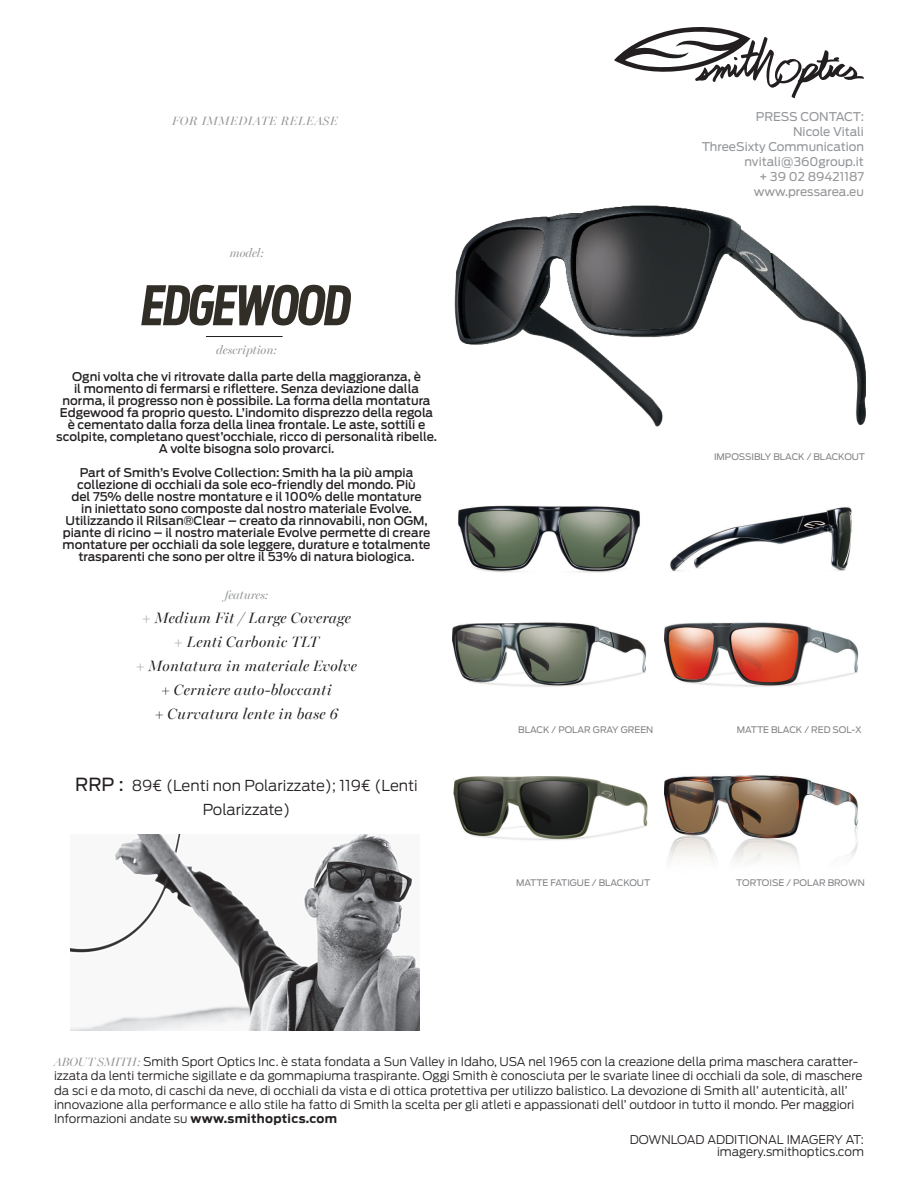
<style>
.page{position:relative;width:918px;height:1188px;background:#fff}
.page>*{position:absolute;margin:0;border:0;box-sizing:border-box;transform-origin:0 0}
.t1{font:italic 700 54px "Antenna Extra Cond";letter-spacing:-.025em;color:#312e27}
.t2{font:italic 15px/24px "Miller Banner";letter-spacing:.025em;color:#231f20;text-align:center}
.t3{font:300 15px/24px "Antenna";color:#231f20;text-align:center}
.t4{font:500 12px/12px "Antenna";color:#231f20;text-align:center}
.t5{font:300 12px/14.4px "Antenna";color:#231f20}
.t6{font:12px/15px "Antenna";color:#939598;text-align:right}
.t7{font:italic 12px "Miller Banner";color:#939598}
.t8{font:italic 12px "Miller Banner";letter-spacing:.05em;color:#939598}
.t9{font:italic 12px "Miller Banner";color:#999794}
.t10{font:9px "Antenna";color:#808285}
.s1{color:#939598}
.s2{font-weight:400;font-size:18px}
.s3{font-family:"Miller Banner";font-weight:400;font-style:italic;color:#939598}
.s4{font-weight:700}
</style>
<div class="page">
<svg style="left:614px;top:27px;width:250px;height:72px"></svg>
<img style="left:452px;top:622px;width:194px;height:65px">
<img style="left:458px;top:505px;width:182px;height:68px">
<img style="left:664px;top:622px;width:195px;height:65px">
<img style="left:670px;top:507px;width:182px;height:65px">
<img style="left:454px;top:205px;width:411px;height:222px">
<img style="left:70px;top:834px;width:349px;height:197px">
<hr style="left:206px;top:336px;width:77px;height:1px;background:#231f20">
<img style="left:453px;top:776px;width:195px;height:65px">
<img style="left:664px;top:775px;width:194px;height:87px">
<p class="t8" style="left:172px;top:114px;width:167px">FOR IMMEDIATE RELEASE</p>
<p class="t9" style="left:229px;top:246px;width:36px">model:</p>
<h1 class="t1" style="left:142px;top:273px;width:211px">EDGEWOOD</h1>
<p class="t7" style="left:216px;top:343px;width:62px">description:</p>
<p class="t4" style="left:56px;top:371px;width:382px">Ogni volta che vi ritrovate dalla parte della maggioranza, è<br>il momento di fermarsi e riflettere. Senza deviazione dalla norma, il progresso non è possibile. La forma della montatura Edgewood fa proprio questo. L’indomito disprezzo della regola è cementato dalla forza della linea frontale. Le aste, sottili e scolpite, completano quest’occhiale, ricco di personalità ribelle.<br>A volte bisogna solo provarci.</p>
<p class="t4" style="left:63px;top:467px;width:369px">Part of Smith’s Evolve Collection: Smith ha la più ampia collezione di occhiali da sole eco-friendly del mondo. Più<br>del 75% delle nostre montature e il 100% delle montature<br>in iniettato sono composte dal nostro materiale Evolve.<br>Utilizzando il Rilsan®Clear – creato da rinnovabili, non OGM, piante di ricino – il nostro materiale Evolve permette di creare montature per occhiali da sole leggere, durature e totalmente trasparenti che sono per oltre il 53% di natura biologica.</p>
<p class="t7" style="left:225px;top:588px;width:45px">features:</p>
<p class="t2" style="left:136px;top:606px;width:222px"><span class="s1">+</span> Medium Fit / Large Coverage<br><span class="s1">+</span> Lenti Carbonic TLT<br><span class="s1">+</span> Montatura in materiale Evolve + Cerniere auto-bloccanti<br>+ Curvatura lente in base 6</p>
<p class="t3" style="left:75px;top:774px;width:344px"><span class="s2">RRP :</span> 89€ (Lenti non Polarizzate); 119€ (Lenti<br>Polarizzate)</p>
<p class="t6" style="left:702px;top:109px;width:164px">PRESS CONTACT:<br>Nicole Vitali<br>ThreeSixty Communication nvitali@360group.it<br>+ 39 02 89421187 www.pressarea.eu</p>
<p class="t10" style="left:714px;top:452px;width:153px">IMPOSSIBLY BLACK / BLACKOUT</p>
<p class="t10" style="left:518px;top:724px;width:137px">BLACK / POLAR GRAY GREEN</p>
<p class="t10" style="left:737px;top:724px;width:127px">MATTE BLACK / RED SOL-X</p>
<p class="t10" style="left:516px;top:877px;width:136px">MATTE FATIGUE / BLACKOUT</p>
<p class="t10" style="left:736px;top:877px;width:130px">TORTOISE / POLAR BROWN</p>
<p class="t5" style="left:54px;top:1054px;width:810px"><span class="s3">ABOUT SMITH:</span> Smith Sport Optics Inc. è stata fondata a Sun Valley in Idaho, USA nel 1965 con la creazione della prima maschera caratter&shy;izzata da lenti termiche sigillate e da gommapiuma traspirante. Oggi Smith è conosciuta per le svariate linee di occhiali da sole, di maschere da sci e da moto, di caschi da neve, di occhiali da vista e di ottica protettiva per utilizzo balistico. La devozione di Smith all’ autenticità, all’ innovazione alla performance e allo stile ha fatto di Smith la scelta per gli atleti e appassionati dell’ outdoor in tutto il mondo. Per maggiori Informazioni andate su <span class="s4">www.smithoptics.com</span></p>
<p class="t5" style="left:630px;top:1132px;width:51px">Download</p>
<p class="t5" style="left:707px;top:1132px;width:9px">addi</p>
<p class="t5" style="left:717px;top:1133px;width:148px;line-height:12px;text-align:right">tional i magEry at: imagery.smithoptics.com</p>
</div>
